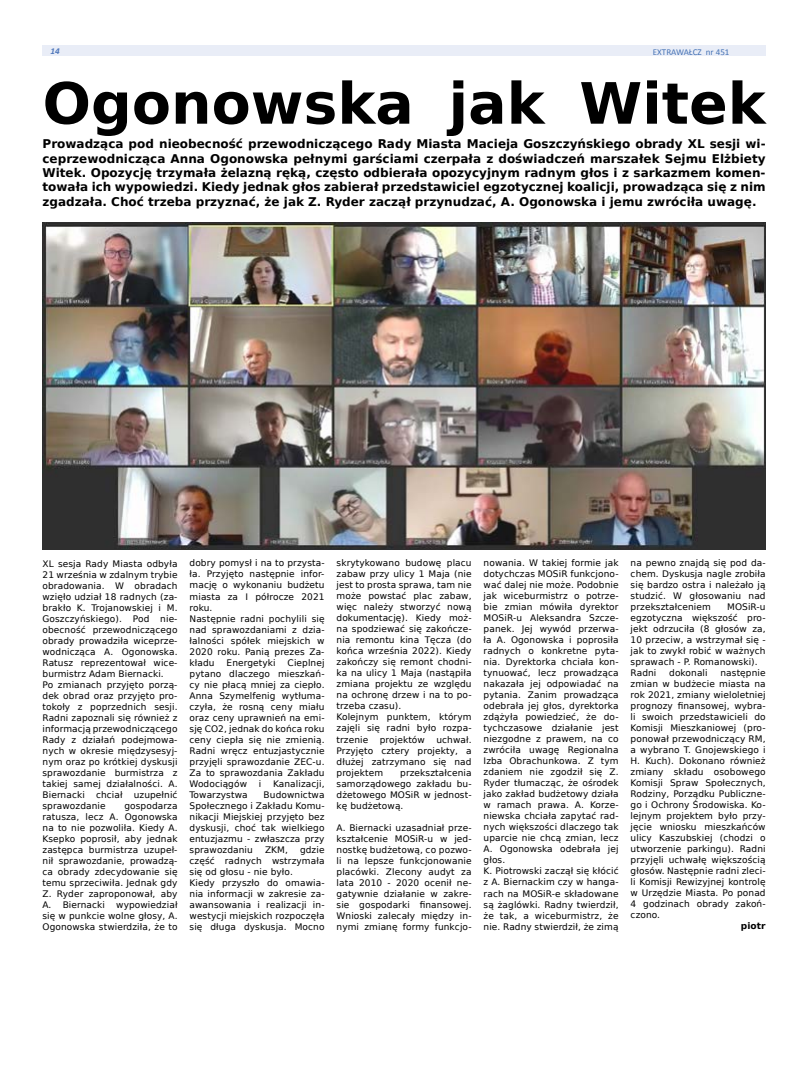
<style>
.page{position:relative;width:794px;height:1092px;background:#fff}
.page>*{position:absolute;margin:0;border:0;box-sizing:border-box;transform-origin:0 0}
.t1{font:700 57px "DejaVu Sans";color:#000}
.t2{font:700 12px/14.4px "DejaVu Sans";color:#000;text-align:justify}
.t3{font:9px/11px "DejaVu Sans";letter-spacing:.01em;color:#000;text-align:justify}
.t4{font:9px "Calibri";color:#4572b5}
.t5{font:700 9px "DejaVu Sans";letter-spacing:.01em;color:#000}
.t6{font:italic 700 9px "Calibri";color:#4e76ba}
</style>
<div class="page">
<div style="left:43px;top:45px;width:722px;height:11px;background:#e9edf7"></div>
<img style="left:43px;top:222px;width:722px;height:327px">
<p class="t6" style="left:50px;top:45px;width:11px">14</p>
<p class="t4" style="left:653px;top:46px;width:78px">EXTRAWAŁCZ nr 451</p>
<h1 class="t1" style="left:43px;top:57px;width:724px">Ogonowska jak Witek</h1>
<p class="t2" style="left:43px;top:136px;width:724px">Prowadząca pod nieobecność przewodniczącego Rady Miasta Macieja Goszczyńskiego obrady XL sesji wi&shy;ceprzewodnicząca Anna Ogonowska pełnymi garściami czerpała z doświadczeń marszałek Sejmu Elżbiety Witek. Opozycję trzymała żelazną ręką, często odbierała opozycyjnym radnym głos i z sarkazmem komen&shy;towała ich wypowiedzi. Kiedy jednak głos zabierał przedstawiciel egzotycznej koalicji, prowadząca się z nim zgadzała. Choć trzeba przyznać, że jak Z. Ryder zaczął przynudzać, A. Ogonowska i jemu zwróciła uwagę.</p>
<p class="t3" style="left:43px;top:557px;width:136px;text-align:left">XL sesja Rady Miasta odbyła<br>21 września w zdalnym trybie obradowania. W obradach wzięło udział 18 radnych (za&shy;brakło K. Trojanowskiej i M.<br>Goszczyńskiego). Pod nie&shy;obecność przewodniczącego obrady prowadziła wiceprze&shy;wodnicząca A. Ogonowska.<br>Ratusz reprezentował wice&shy;burmistrz Adam Biernacki.<br>Po zmianach przyjęto porzą&shy;dek obrad oraz przyjęto pro&shy;tokoły z poprzednich sesji.<br>Radni zapoznali się również z informacją przewodniczącego<br>Rady z działań podejmowa&shy;nych w okresie międzysesyj&shy;nym oraz po krótkiej dyskusji sprawozdanie burmistrza z takiej samej działalności. A.<br>Biernacki chciał uzupełnić sprawozdanie</p>
<p class="t3" style="left:43px;top:799px;width:136px;text-indent:82px">gospodarza ratusza, lecz A. Ogonowska na to nie pozwoliła. Kiedy A.<br>Ksepko poprosił, aby jednak zastępca burmistrza uzupeł&shy;nił sprawozdanie, prowadzą&shy;ca obrady zdecydowanie się temu sprzeciwiła. Jednak gdy Z. Ryder zaproponował, aby A. Biernacki wypowiedział się w punkcie wolne głosy, A.<br>Ogonowska stwierdziła, że to</p>
<p class="t3" style="left:189px;top:557px;width:136px;text-align:left">dobry pomysł i na to przysta&shy;ła. Przyjęto następnie infor&shy;mację o wykonaniu budżetu miasta za I półrocze 2021 roku.<br>Następnie radni pochylili się nad sprawozdaniami z dzia&shy;łalności spółek miejskich w<br>2020 roku. Panią prezes Za&shy;kładu</p>
<p class="t3" style="left:189px;top:656px;width:136px;text-indent:98px">Cieplnej pytano dlaczego mieszkań&shy;cy nie płacą mniej za ciepło.<br>Anna Szymelfenig wytłuma&shy;czyła, że rosną ceny miału oraz ceny uprawnień na emi&shy;sję CO2, jednak do końca roku ceny ciepła się nie zmienią.<br>Radni wręcz entuzjastycznie przyjęli sprawozdanie ZEC-u.<br>Za to sprawozdania Zakładu Wodociągów</p>
<p class="t3" style="left:227px;top:656px;width:51px">Energetyki</p>
<p class="t3" style="left:259px;top:777px;width:4px">i</p>
<p class="t3" style="left:273px;top:777px;width:53px">Kanalizacji,</p>
<p class="t3" style="left:189px;top:788px;width:136px;text-indent:74px">Budownictwa Społecznego i Zakładu Komu&shy;nikacji Miejskiej przyjęto bez dyskusji, choć tak wielkiego entuzjazmu - zwłaszcza przy sprawozdaniu</p>
<p class="t3" style="left:189px;top:788px;width:60px">Towarzystwa</p>
<p class="t3" style="left:189px;top:843px;width:137px;text-align:left;text-indent:110px">gdzie część radnych wstrzymała się od głosu - nie było.<br>Kiedy przyszło do omawia&shy;nia informacji w zakresie za&shy;awansowania i realizacji in&shy;westycji miejskich rozpoczęła się długa dyskusja. Mocno</p>
<p class="t3" style="left:265px;top:843px;width:24px">ZKM,</p>
<p class="t3" style="left:336px;top:557px;width:136px;text-align:left">skrytykowano budowę placu zabaw przy ulicy 1 Maja (nie jest to prosta sprawa, tam nie może powstać plac zabaw, więc należy stworzyć nową dokumentację). Kiedy moż&shy;na spodziewać się zakończe&shy;nia remontu kina Tęcza (do końca września 2022). Kiedy zakończy się remont chodni&shy;ka na ulicy 1 Maja (nastąpiła zmiana projektu ze względu na ochronę drzew i na to po&shy;trzeba czasu).<br>Kolejnym punktem, którym zajęli się radni było rozpa&shy;trzenie</p>
<p class="t3" style="left:380px;top:733px;width:47px">projektów</p>
<p class="t3" style="left:336px;top:733px;width:136px;text-indent:100px">uchwał.<br>Przyjęto cztery projekty, a dłużej zatrzymano się nad projektem</p>
<p class="t3" style="left:336px;top:766px;width:136px;text-indent:64px">przekształcenia samorządowego zakładu bu&shy;dżetowego MOSiR w jednost&shy;kę budżetową.</p>
<p class="t3" style="left:336px;top:821px;width:136px">A. Biernacki uzasadniał prze&shy;kształcenie MOSiR-u w jed&shy;nostkę budżetową, co pozwo&shy;li na lepsze funkcjonowanie placówki. Zlecony audyt za lata 2010 - 2020 ocenił ne&shy;gatywnie działanie w zakre&shy;sie gospodarki finansowej.<br>Wnioski zalecały między in&shy;nymi zmianę formy funkcjo-</p>
<p class="t3" style="left:483px;top:557px;width:136px;text-align:left">nowania. W takiej formie jak dotychczas MOSiR funkcjono&shy;wać dalej nie może. Podobnie jak wiceburmistrz o potrze&shy;bie zmian mówiła dyrektor<br>MOSiR-u Aleksandra Szcze&shy;panek. Jej wywód przerwa&shy;ła A. Ogonowska i poprosiła radnych o konkretne pyta&shy;nia. Dyrektorka chciała kon&shy;tynuować, lecz prowadząca nakazała jej odpowiadać na pytania. Zanim prowadząca odebrała jej głos, dyrektorka zdążyła powiedzieć, że do&shy;tychczasowe działanie jest niezgodne z prawem, na co zwróciła uwagę Regionalna<br>Izba Obrachunkowa. Z tym zdaniem nie zgodził się Z.<br>Ryder tłumacząc, że ośrodek jako zakład budżetowy działa w ramach prawa. A. Korze&shy;niewska chciała zapytać rad&shy;nych większości dlaczego tak uparcie nie chcą zmian, lecz<br>A. Ogonowska odebrała jej głos.<br>K. Piotrowski zaczął się kłócić z A. Biernackim czy w hanga&shy;rach na MOSiR-e składowane są żaglówki. Radny twierdził, że tak, a wiceburmistrz, że nie. Radny stwierdził, że zimą</p>
<p class="t3" style="left:630px;top:557px;width:136px">na pewno znajdą się pod da&shy;chem. Dyskusja nagle zrobiła się bardzo ostra i należało ją studzić. W głosowaniu nad przekształceniem</p>
<p class="t3" style="left:630px;top:601px;width:136px;text-align:left;text-indent:97px">MOSiR-u egzotyczna większość pro&shy;jekt odrzuciła (8 głosów za,<br>10 przeciw, a wstrzymał się - jak to zwykł robić w ważnych sprawach - P. Romanowski).<br>Radni</p>
<p class="t3" style="left:630px;top:667px;width:136px;text-indent:90px">następnie zmian w budżecie miasta na rok 2021, zmiany wieloletniej prognozy finansowej, wybra&shy;li swoich przedstawicieli do Komisji Mieszkaniowej (pro&shy;ponował przewodniczący RM, a wybrano T. Gnojewskiego i H. Kuch). Dokonano również zmiany składu osobowego Komisji Spraw Społecznych, Rodziny, Porządku Publiczne&shy;go i Ochrony Środowiska. Ko&shy;lejnym projektem było przy&shy;jęcie wniosku mieszkańców ulicy Kaszubskiej (chodzi o utworzenie parkingu). Radni przyjęli uchwałę większością głosów. Następnie radni zleci&shy;li Komisji Rewizyjnej kontrolę w Urzędzie Miasta. Po ponad 4 godzinach obrady zakoń&shy;czono.</p>
<p class="t5" style="left:741px;top:918px;width:26px">piotr</p>
<p class="t3" style="left:669px;top:667px;width:40px">dokonali</p>
</div>
